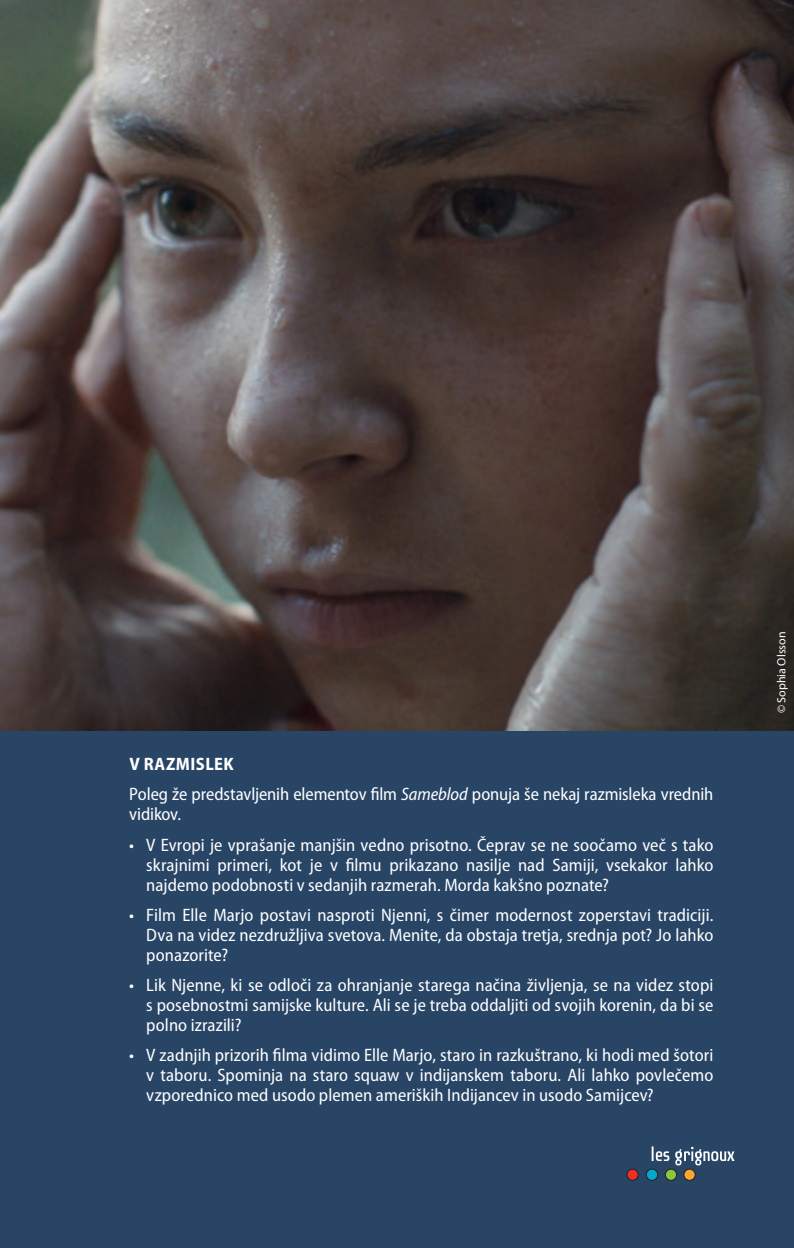
<style>
.page{position:relative;width:794px;height:1248px;background:#fff}
.page>*{position:absolute;margin:0;border:0;box-sizing:border-box;transform-origin:0 0}
.body_justified_white{font:semi-condensed 18px/20px "Myriad Pro";color:#fff;text-align:justify}
.subtitle_white{font:700 semi-condensed 18px "Myriad Pro";letter-spacing:.03em;color:#fff}
.t1{font:12px "Myriad Pro";color:#fff}
.s1{font-style:italic}
</style>
<div class="page">
<div style="left:0;top:730px;width:794px;height:517px;background:#284566"></div>
<img style="left:0;top:0;width:794px;height:730px">
<div style="left:665px;top:1168px;width:11px;height:12px;background:#8bc63e;border-radius:50%"></div>
<div style="left:665px;top:1168px;width:12px;height:12px;border:1px solid #231f20;border-radius:50%"></div>
<div style="left:646px;top:1168px;width:11px;height:12px;background:#00a9cc;border-radius:50%"></div>
<div style="left:646px;top:1168px;width:12px;height:12px;border:1px solid #231f20;border-radius:50%"></div>
<div style="left:627px;top:1168px;width:11px;height:12px;background:#ee2e22;border-radius:50%"></div>
<div style="left:626px;top:1168px;width:12px;height:12px;border:1px solid #231f20;border-radius:50%"></div>
<div style="left:684px;top:1168px;width:11px;height:12px;background:#faa633;border-radius:50%"></div>
<div style="left:683px;top:1168px;width:12px;height:12px;border:1px solid #231f20;border-radius:50%"></div>
<svg style="left:675px;top:1146px;width:59px;height:19px"></svg>
<svg style="left:651px;top:1146px;width:18px;height:14px"></svg>
<p class="subtitle_white" style="left:129px;top:752px;width:106px">V RAZMISLEK</p>
<p class="body_justified_white" style="left:129px;top:784px;width:585px">Poleg že predstavljenih elementov film <span class="s1">Sameblod</span> ponuja še nekaj razmisleka vrednih vidikov.</p>
<p class="body_justified_white" style="left:146px;top:834px;width:568px;text-indent:-17px">• V Evropi je vprašanje manjšin vedno prisotno. Čeprav se ne soočamo več s tako skrajnimi primeri, kot je v filmu prikazano nasilje nad Samiji, vsekakor lahko najdemo podobnosti v sedanjih razmerah. Morda kakšno poznate?</p>
<p class="body_justified_white" style="left:146px;top:904px;width:568px;text-indent:-17px">• Film Elle Marjo postavi nasproti Njenni, s čimer modernost zoperstavi tradiciji.<br>Dva na videz nezdružljiva svetova. Menite, da obstaja tretja, srednja pot? Jo lahko ponazorite?</p>
<p class="body_justified_white" style="left:146px;top:974px;width:568px;text-indent:-17px">• Lik Njenne, ki se odloči za ohranjanje starega načina življenja, se na videz stopi s posebnostmi samijske kulture. Ali se je treba oddaljiti od svojih korenin, da bi se polno izrazili?</p>
<p class="body_justified_white" style="left:146px;top:1044px;width:568px;text-indent:-17px">• V zadnjih prizorih filma vidimo Elle Marjo, staro in razkuštrano, ki hodi med šotori v taboru. Spominja na staro squaw v indijanskem taboru. Ali lahko povlečemo vzporednico med usodo plemen ameriških Indijancev in usodo Samijcev?</p>
<p class="t1" style="left:774px;top:713px;width:83px;rotate:-90deg">© Sophia Olsson</p>
</div>
